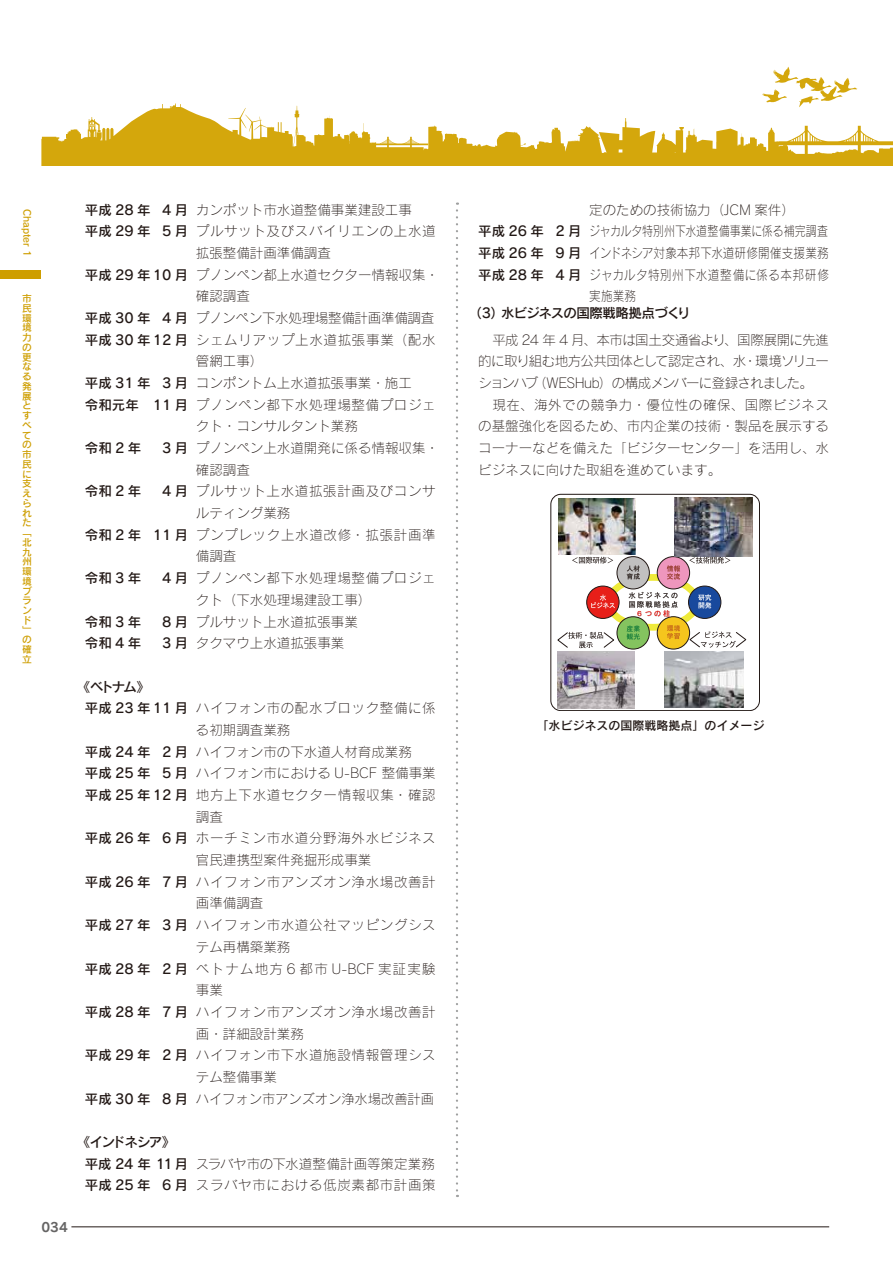
<style>
.page{position:relative;width:893px;height:1263px;background:#fff}
.page>*{position:absolute;margin:0;border:0;box-sizing:border-box;transform-origin:0 0}
.t1{font:13.5px/21.8px "Rodin Pro L";color:#221815;text-align:justify}
.t2{font:13.5px/21.8px "Rodin Pro L";letter-spacing:.05em;color:#221815}
.t3{font:13.5px "Rodin Pro DB";letter-spacing:-.04em;color:#221815}
.t4{font:13.5px/21.8px "Rodin Pro L";letter-spacing:.03em;color:#221815}
.t5{font:13.5px "Rodin Pro L";color:#221815;scale:.86 1}
.t6{font:13.5px "Rodin Pro L";color:#221815;scale:.81 1}
.t7{font:13.5px "Rodin Pro L";letter-spacing:.04em;color:#221815;scale:.86 1}
.t8{font:13.5px "Rodin Pro L";letter-spacing:-.02em;color:#221815}
.t9{font:13.5px "Rodin Pro L";letter-spacing:.09em;color:#221815}
.t10{font:12.75px "Rodin Pro B";color:#656464}
.t11{font:12px "Rodin Pro DB";color:#221815}
.t12{font:9.75px/9.8px "Rodin Pro DB";color:#ce9e00}
.s1{font-family:"Rodin Pro DB"}
</style>
<div class="page">
<svg style="left:762px;top:67px;width:95px;height:37px"></svg>
<svg style="left:41px;top:104px;width:852px;height:62px"></svg>
<svg style="left:568px;top:140px;width:12px;height:2px"></svg>
<div style="left:0;top:271px;width:41px;height:8px;background:#ce9e00"></div>
<div style="left:605px;top:574px;width:95px;height:57px;border:7px solid #efea3a;border-radius:50%"></div>
<div style="left:617px;top:557px;width:32px;height:32px;background:#c1c0c0;border-radius:50%"></div>
<div style="left:617px;top:556px;width:33px;height:33px;border:1px solid #221815;border-radius:50%"></div>
<svg style="left:627px;top:565px;width:13px;height:14px"></svg>
<div style="left:587px;top:586px;width:32px;height:32px;background:#e71f19;border-radius:50%"></div>
<div style="left:586px;top:586px;width:33px;height:33px;border:1px solid #221815;border-radius:50%"></div>
<svg style="left:591px;top:595px;width:24px;height:13px"></svg>
<div style="left:617px;top:617px;width:32px;height:32px;background:#84c35f;border-radius:50%"></div>
<div style="left:617px;top:616px;width:33px;height:33px;border:1px solid #221815;border-radius:50%"></div>
<div style="left:657px;top:557px;width:33px;height:32px;background:#ee96bd;border-radius:50%"></div>
<div style="left:657px;top:556px;width:33px;height:33px;border:1px solid #221815;border-radius:50%"></div>
<svg style="left:667px;top:565px;width:13px;height:14px"></svg>
<div style="left:657px;top:617px;width:33px;height:32px;background:#f5c51d;border-radius:50%"></div>
<div style="left:657px;top:616px;width:33px;height:33px;border:1px solid #221815;border-radius:50%"></div>
<div style="left:688px;top:586px;width:33px;height:32px;background:#18499d;border-radius:50%"></div>
<div style="left:688px;top:586px;width:33px;height:33px;border:1px solid #221815;border-radius:50%"></div>
<svg style="left:698px;top:594px;width:13px;height:14px"></svg>
<svg style="left:629px;top:592px;width:49px;height:25px"></svg>
<img style="left:557px;top:651px;width:78px;height:57px">
<img style="left:558px;top:499px;width:77px;height:56px">
<img style="left:674px;top:497px;width:79px;height:59px">
<svg style="left:572px;top:557px;width:41px;height:7px"></svg>
<svg style="left:689px;top:557px;width:41px;height:7px"></svg>
<img style="left:665px;top:651px;width:79px;height:57px">
<svg style="left:557px;top:625px;width:189px;height:23px"></svg>
<div style="left:550px;top:494px;width:210px;height:217px;border:1px solid #221815;border-radius:10px"></div>
<svg style="left:456px;top:203px;width:2px;height:994px"></svg>
<hr style="left:71px;top:1226px;width:758px;height:1px;background:#221815">
<p class="t12" style="left:32px;top:209px;width:50px;rotate:90deg">Chapter 1</p>
<p class="t12" style="left:22px;top:293px;width:12px">市民環境力の更なる発展とすべての市民に支えられた「北九州環境ブランド」の確立</p>
<p class="t10" style="left:41px;top:1218px;width:28px">034</p>
<p class="t1" style="left:85px;top:198px;width:328px"><span class="s1">平成 28 年 4 月</span>カンポット市水道整備事業建設工事</p>
<p class="t2" style="left:85px;top:220px;width:352px"><span class="s1">平成 29 年 5 月</span>プルサット及びスバイリエンの上水道</p>
<p class="t1" style="left:196px;top:242px;width:136px">拡張整備計画準備調査</p>
<p class="t1" style="left:85px;top:263px;width:356px"><span class="s1">平成 29 年 10 月</span>プノンペン都上水道セクター情報収集・</p>
<p class="t1" style="left:196px;top:285px;width:55px">確認調査</p>
<p class="t8" style="left:85px;top:309px;width:351px"><span class="s1">平成 30 年 4 月</span>プノンペン下水処理場整備計画準備調査</p>
<p class="t2" style="left:85px;top:328px;width:352px"><span class="s1">平成 30 年 12 月</span>シェムリアップ上水道拡張事業（配水</p>
<p class="t1" style="left:196px;top:350px;width:69px">管網工事）</p>
<p class="t1" style="left:85px;top:372px;width:328px"><span class="s1">平成 31 年 3 月</span>コンポントム上水道拡張事業・施工</p>
<p class="t2" style="left:85px;top:393px;width:352px"><span class="s1">令和元年 11 月</span>プノンペン都下水処理場整備プロジェ</p>
<p class="t1" style="left:196px;top:415px;width:163px">クト・コンサルタント業務</p>
<p class="t3" style="left:85px;top:439px;width:58px">令和2年</p>
<p class="t1" style="left:196px;top:437px;width:245px;text-indent:-34px"><span class="s1">3 月</span>プノンペン上水道開発に係る情報収集・確認調査</p>
<p class="t3" style="left:85px;top:482px;width:58px">令和2年</p>
<p class="t2" style="left:162px;top:480px;width:275px"><span class="s1">4 月</span>プルサット上水道拡張計画及びコンサ</p>
<p class="t1" style="left:196px;top:502px;width:96px">ルティング業務</p>
<p class="t2" style="left:85px;top:523px;width:352px"><span class="s1">令和 2 年 11 月</span>プンプレック上水道改修・拡張計画準</p>
<p class="t1" style="left:196px;top:545px;width:42px">備調査</p>
<p class="t3" style="left:85px;top:569px;width:58px">令和3年</p>
<p class="t2" style="left:196px;top:567px;width:241px;text-indent:-34px"><span class="s1">4 月</span>プノンペン都下水処理場整備プロジェクト（下水処理場建設工事）</p>
<p class="t3" style="left:85px;top:612px;width:58px">令和3年</p>
<p class="t1" style="left:162px;top:610px;width:197px"><span class="s1">8 月</span>プルサット上水道拡張事業</p>
<p class="t3" style="left:85px;top:634px;width:58px">令和4年</p>
<p class="t1" style="left:162px;top:632px;width:184px"><span class="s1">3 月</span>タクマウ上水道拡張事業</p>
<p class="t3" style="left:77px;top:678px;width:75px">《ベトナム》</p>
<p class="t2" style="left:85px;top:697px;width:352px"><span class="s1">平成 23 年 11 月</span>ハイフォン市の配水ブロック整備に係</p>
<p class="t1" style="left:196px;top:719px;width:96px">る初期調査業務</p>
<p class="t1" style="left:85px;top:740px;width:328px"><span class="s1">平成 24 年 2 月</span>ハイフォン市の下水道人材育成業務</p>
<p class="t1" style="left:85px;top:762px;width:352px"><span class="s1">平成 25 年 5 月</span>ハイフォン市における U-BCF 整備事業</p>
<p class="t2" style="left:85px;top:784px;width:352px"><span class="s1">平成 25 年 12 月</span>地方上下水道セクター情報収集・確認</p>
<p class="t1" style="left:196px;top:805px;width:28px">調査</p>
<p class="t2" style="left:85px;top:827px;width:352px"><span class="s1">平成 26 年 6 月</span>ホーチミン市水道分野海外水ビジネス</p>
<p class="t1" style="left:196px;top:849px;width:177px">官民連携型案件発掘形成事業</p>
<p class="t2" style="left:85px;top:870px;width:352px"><span class="s1">平成 26 年 7 月</span>ハイフォン市アンズオン浄水場改善計</p>
<p class="t1" style="left:196px;top:892px;width:69px">画準備調査</p>
<p class="t2" style="left:85px;top:914px;width:352px"><span class="s1">平成 27 年 3 月</span>ハイフォン市水道公社マッピングシス</p>
<p class="t1" style="left:196px;top:935px;width:96px">テム再構築業務</p>
<p class="t9" style="left:85px;top:960px;width:352px"><span class="s1">平成 28 年 2 月</span>ベトナム地方 6 都市 U-BCF 実証実験</p>
<p class="t1" style="left:196px;top:979px;width:28px">事業</p>
<p class="t2" style="left:85px;top:1000px;width:352px"><span class="s1">平成 28 年 7 月</span>ハイフォン市アンズオン浄水場改善計</p>
<p class="t1" style="left:196px;top:1022px;width:109px">画・詳細設計業務</p>
<p class="t2" style="left:85px;top:1044px;width:352px"><span class="s1">平成 29 年 2 月</span>ハイフォン市下水道施設情報管理シス</p>
<p class="t1" style="left:196px;top:1065px;width:82px">テム整備事業</p>
<p class="t1" style="left:85px;top:1087px;width:351px"><span class="s1">平成 30 年 8 月</span>ハイフォン市アンズオン浄水場改善計画</p>
<p class="t3" style="left:77px;top:1133px;width:100px">《インドネシア》</p>
<p class="t4" style="left:85px;top:1152px;width:352px"><span class="s1">平成 24 年 11 月</span>スラバヤ市の下水道整備計画等策定業務<span class="s1">平成 25 年 6 月</span>スラバヤ市における低炭素都市計画策</p>
<p class="t1" style="left:589px;top:198px;width:207px">定のための技術協力（JCM 案件）</p>
<p class="t6" style="left:478px;top:223px;width:433px"><span class="s1">平成 26 年 2 月</span>ジャカルタ特別州下水道整備事業に係る補完調査</p>
<p class="t5" style="left:478px;top:244px;width:409px"><span class="s1">平成 26 年 9 月</span>インドネシア対象本邦下水道研修開催支援業務</p>
<p class="t7" style="left:478px;top:266px;width:409px"><span class="s1">平成 28 年 4 月</span>ジャカルタ特別州下水道整備に係る本邦研修</p>
<p class="t5" style="left:589px;top:288px;width:56px">実施業務</p>
<p class="t3" style="left:469px;top:304px;width:223px">（3）水ビジネスの国際戦略拠点づくり</p>
<p class="t1" style="left:478px;top:328px;width:352px;text-indent:14px">平成 24 年 4 月、本市は国土交通省より、国際展開に先進的に取り組む地方公共団体として認定され、水・環境ソリューションハブ（WESHub）の構成メンバーに登録されました。</p>
<p class="t1" style="left:478px;top:393px;width:352px;text-indent:14px">現在、海外での競争力・優位性の確保、国際ビジネスの基盤強化を図るため、市内企業の技術・製品を展示するコーナーなどを備えた「ビジターセンター」を活用し、水ビジネスに向けた取組を進めています。</p>
<p class="t11" style="left:537px;top:718px;width:229px">「水ビジネスの国際戦略拠点」のイメージ</p>
</div>
